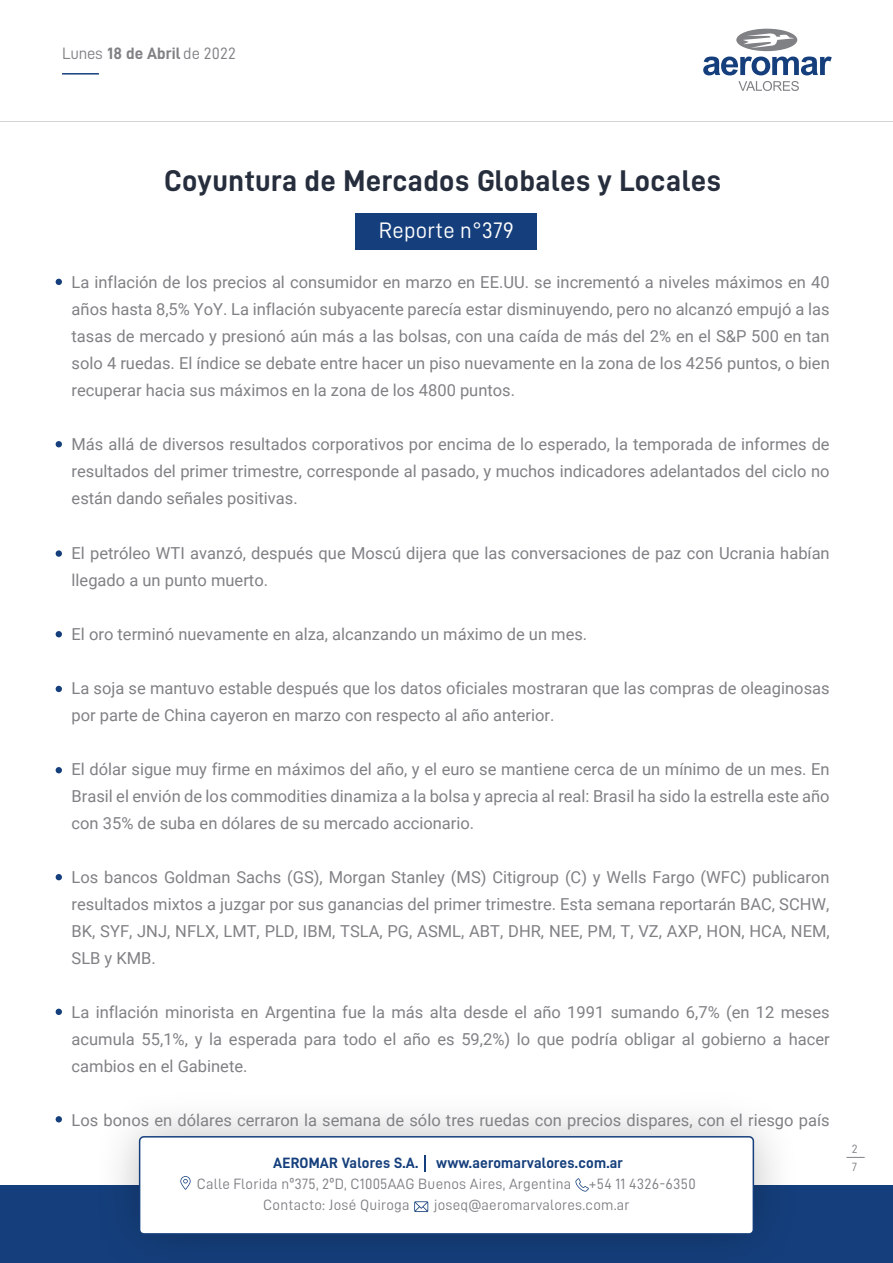
<style>
.page{position:relative;width:893px;height:1263px;background:#fff}
.page>*{position:absolute;margin:0;border:0;box-sizing:border-box;transform-origin:0 0}
.t1{font:30px "D DIN Bold";letter-spacing:.015em;color:#262e3d}
.t2{font:22.5px "D DIN";letter-spacing:.015em;color:#fff}
.t3{font:16.5px/27px "Roboto";color:#808185;text-align:justify}
.t4{font:16.5px "D DIN";letter-spacing:-.005em;color:#808185}
.t5{font:15px/21px "D DIN";letter-spacing:.015em;color:#808185}
.t6{font:15px "D DIN Bold";letter-spacing:.015em;color:#153f7c}
.t7{font:12px/18px "D DIN";color:#808185}
.s1{font-family:"D DIN Bold"}
</style>
<div class="page">
<hr style="left:0;top:121px;width:893px;height:1px;background:#808185">
<svg style="left:703px;top:57px;width:129px;height:18px"></svg>
<svg style="left:738px;top:81px;width:61px;height:10px"></svg>
<div style="left:736px;top:29px;width:61px;height:22px;background:#808185;border-radius:50%"></div>
<svg style="left:743px;top:33px;width:51px;height:15px"></svg>
<hr style="left:62px;top:73px;width:37px;height:2px;background:#153f7c">
<div style="left:356px;top:213px;width:181px;height:36px;background:#153f7c"></div>
<div style="left:0;top:1185px;width:893px;height:78px;background:#153f7c"></div>
<div style="left:140px;top:1137px;width:613px;height:97px;background:#fff;border-radius:4px"></div>
<div style="left:139px;top:1136px;width:615px;height:98px;border:2px solid #153f7c;border-radius:4px"></div>
<svg style="left:425px;top:1155px;width:1px;height:17px"></svg>
<svg style="left:414px;top:1201px;width:14px;height:11px"></svg>
<svg style="left:575px;top:1178px;width:14px;height:13px"></svg>
<svg style="left:180px;top:1176px;width:11px;height:14px"></svg>
<svg style="left:56px;top:279px;width:6px;height:6px"></svg>
<svg style="left:56px;top:686px;width:6px;height:6px"></svg>
<svg style="left:56px;top:1009px;width:6px;height:6px"></svg>
<svg style="left:56px;top:874px;width:6px;height:6px"></svg>
<svg style="left:56px;top:631px;width:6px;height:6px"></svg>
<svg style="left:56px;top:767px;width:6px;height:6px"></svg>
<svg style="left:846px;top:1157px;width:19px;height:1px"></svg>
<svg style="left:56px;top:441px;width:6px;height:6px"></svg>
<div style="left:56px;top:550px;width:6px;height:7px;background:#153f7c;border-radius:50%"></div>
<svg style="left:56px;top:1116px;width:6px;height:6px"></svg>
<p class="t4" style="left:62px;top:45px;width:175px">Lunes <span class="s1">18 de Abril</span> de 2022</p>
<h1 class="t1" style="left:164px;top:164px;width:558px">Coyuntura de Mercados Globales y Locales</h1>
<h2 class="t2" style="left:379px;top:218px;width:137px">Reporte n°379</h2>
<p class="t3" style="left:72px;top:268px;width:760px">La inflación de los precios al consumidor en marzo en EE.UU. se incrementó a niveles máximos en 40 años hasta 8,5% YoY. La inflación subyacente parecía estar disminuyendo, pero no alcanzó empujó a las tasas de mercado y presionó aún más a las bolsas, con una caída de más del 2% en el S&amp;P 500 en tan solo 4 ruedas. El índice se debate entre hacer un piso nuevamente en la zona de los 4256 puntos, o bien recuperar hacia sus máximos en la zona de los 4800 puntos.</p>
<p class="t3" style="left:72px;top:430px;width:760px">Más allá de diversos resultados corporativos por encima de lo esperado, la temporada de informes de resultados del primer trimestre, corresponde al pasado, y muchos indicadores adelantados del ciclo no están dando señales positivas.</p>
<p class="t3" style="left:72px;top:538px;width:760px">El petróleo WTI avanzó, después que Moscú dijera que las conversaciones de paz con Ucrania habían llegado a un punto muerto.</p>
<p class="t3" style="left:72px;top:619px;width:517px">El oro terminó nuevamente en alza, alcanzando un máximo de un mes.</p>
<p class="t3" style="left:72px;top:673px;width:760px">La soja se mantuvo estable después que los datos oficiales mostraran que las compras de oleaginosas por parte de China cayeron en marzo con respecto al año anterior.</p>
<p class="t3" style="left:72px;top:754px;width:760px">El dólar sigue muy firme en máximos del año, y el euro se mantiene cerca de un mínimo de un mes. En Brasil el envión de los commodities dinamiza a la bolsa y aprecia al real: Brasil ha sido la estrella este año con 35% de suba en dólares de su mercado accionario.</p>
<p class="t3" style="left:72px;top:862px;width:760px">Los bancos Goldman Sachs (GS), Morgan Stanley (MS) Citigroup (C) y Wells Fargo (WFC) publicaron resultados mixtos a juzgar por sus ganancias del primer trimestre. Esta semana reportarán BAC, SCHW, BK, SYF, JNJ, NFLX, LMT, PLD, IBM, TSLA, PG, ASML, ABT, DHR, NEE, PM, T, VZ, AXP, HON, HCA, NEM, SLB y KMB.</p>
<p class="t3" style="left:72px;top:997px;width:760px">La inflación minorista en Argentina fue la más alta desde el año 1991 sumando 6,7% (en 12 meses acumula 55,1%, y la esperada para todo el año es 59,2%) lo que podría obligar al gobierno a hacer cambios en el Gabinete.</p>
<p class="t3" style="left:72px;top:1105px;width:760px">Los bonos en dólares cerraron la semana de sólo tres ruedas con precios dispares, con el riesgo país</p>
<p class="t6" style="left:273px;top:1154px;width:351px">AEROMAR Valores S.A. www.aeromarvalores.com.ar</p>
<p class="t5" style="left:263px;top:1173px;width:434px;text-indent:-66px">Calle Florida nº375, 2ºD, C1005AAG Buenos Aires, Argentina +54 11 4326-6350<br>Contacto: José Quiroga</p>
<p class="t5" style="left:434px;top:1194px;width:197px">joseq@aeromarvalores.com.ar</p>
<p class="t7" style="left:852px;top:1139px;width:7px">2<br>7</p>
</div>
